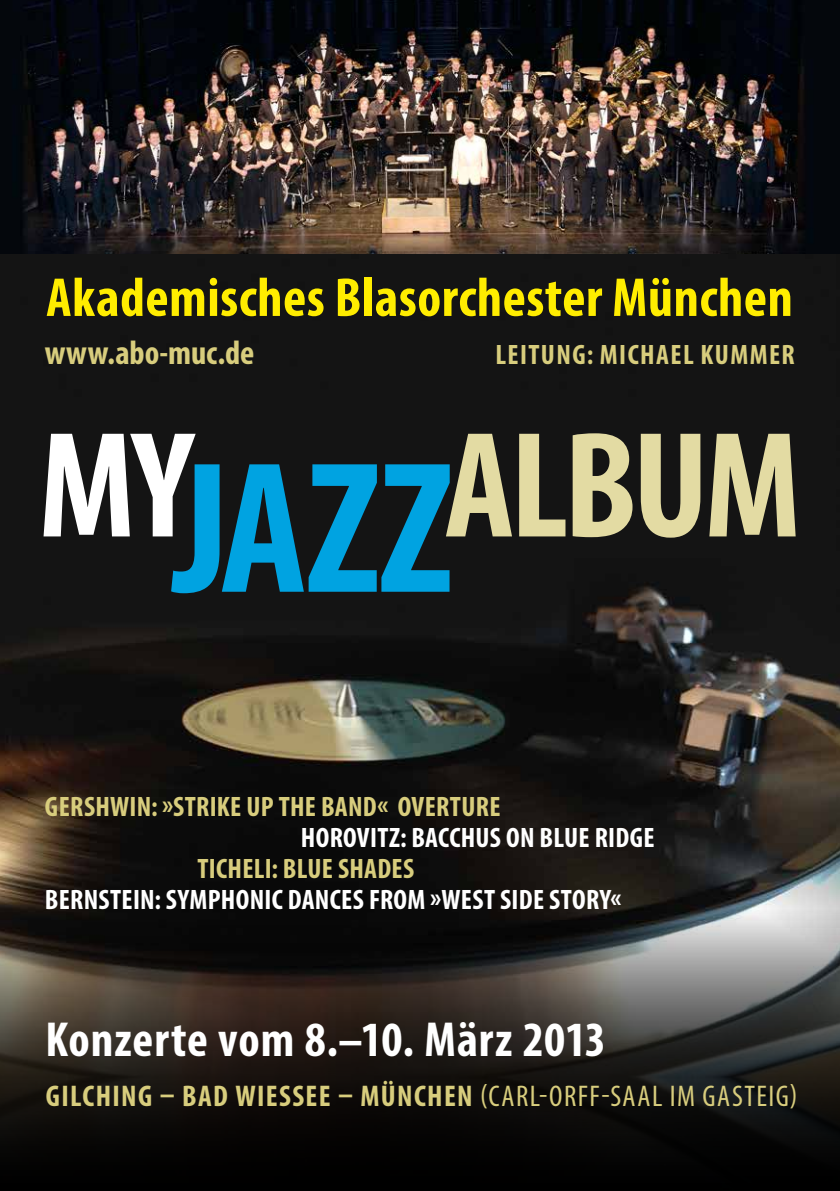
<style>
.page{position:relative;width:840px;height:1191px;background:#fff}
.page>*{position:absolute;margin:0;border:0;box-sizing:border-box;transform-origin:0 0}
.t1{font:700 condensed 152.2px "Myriad Pro";color:#e3dba3}
.t2{font:700 condensed 55.2px "Myriad Pro";color:#ffed00}
.t3{font:700 condensed 49.4px "Myriad Pro";letter-spacing:.005em;color:#fff}
.t4{font:700 condensed 33.8px "Myriad Pro";color:#d8cd7d}
.t5{font:700 condensed 30px "Myriad Pro";letter-spacing:.045em;color:#d8cd7d}
.t6{font:700 condensed 28.2px "Myriad Pro";letter-spacing:.01em;color:#fff}
.t7{font:700 condensed 28.2px "Myriad Pro";letter-spacing:.01em;color:#d8cd7d}
.t8{font:700 condensed 28.2px "Myriad Pro";letter-spacing:.05em;color:#d8cd7d}
.s1{color:#fff}
.s2{font-size:189px;color:#00a3e1}
.s3{font-weight:400}
</style>
<div class="page">
<img style="left:0;top:253px;width:839px;height:656px">
<img style="left:0;top:0;width:839px;height:253px">
<svg style="left:0;top:909px;width:839px;height:282px;background:#262321"></svg>
<h2 class="t2" style="left:46px;top:263px;width:747px">AKADEMISCHES BLASORCHESTER MÜNCHEN</h2>
<p class="t4" style="left:45px;top:331px;width:211px">WWW.ABO-MUC.DE</p>
<p class="t8" style="left:495px;top:336px;width:301px">LEITUNG: MICHAEL KUMMER</p>
<h1 class="t1" style="left:38px;top:390px;width:753px"><span class="s1">MY</span><span class="s2">JAZZ</span>ALBUM</h1>
<p class="t7" style="left:45px;top:788px;width:457px">GERSHWIN: »STRIKE UP THE BAND« OVERTURE</p>
<p class="t6" style="left:300px;top:819px;width:355px">HOROVITZ: BACCHUS ON BLUE RIDGE</p>
<p class="t7" style="left:197px;top:850px;width:218px">TICHELI: BLUE SHADES</p>
<p class="t6" style="left:45px;top:881px;width:577px">BERNSTEIN: SYMPHONIC DANCES FROM »WEST SIDE STORY«</p>
<h3 class="t3" style="left:45px;top:1008px;width:561px">KONZERTE VOM 8.–10. MÄRZ 2013</h3>
<p class="t5" style="left:46px;top:1077px;width:752px">GILCHING – BAD WIESSEE – MÜNCHEN <span class="s3">(CARL-ORFF-SAAL IM GASTEIG)</span></p>
</div>
